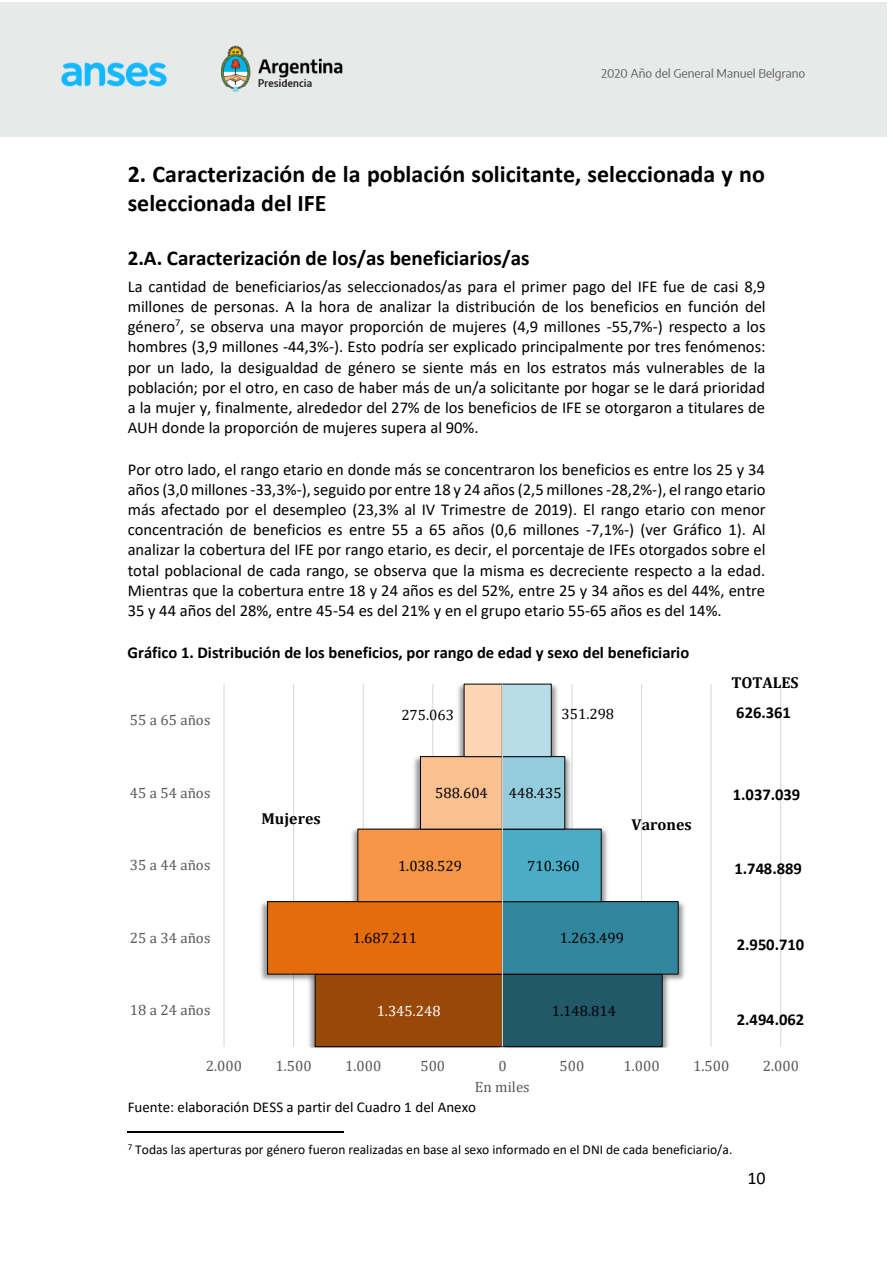
<style>
.page{position:relative;width:893px;height:1264px;background:#fff}
.page>*{position:absolute;margin:0;border:0;box-sizing:border-box;transform-origin:0 0}
.t1{font:700 24px/29.4px "Calibri";color:#000}
.t2{font:700 21px "Calibri";color:#000}
.t3{font:18px "Calibri";color:#000}
.t4{font:16.5px/20.1px "Calibri";color:#000;text-align:justify}
.t5{font:700 16.5px "Calibri";letter-spacing:-.005em;color:#000}
.t6{font:700 15.9px "Cambria";color:#000}
.t7{font:15px "Cambria";color:#595959}
.t8{font:15px "Cambria";color:#000}
.t9{font:15px "Calibri";color:#000}
.t10{font:15px "Cambria";color:#fff}
.t11{font:13.5px "Calibri";color:#000}
</style>
<div class="page">
<div style="left:0;top:3px;width:886px;height:134px;background:#e8e9e9"></div>
<hr style="left:128px;top:1131px;width:216px;height:1px;background:#000">
<hr style="left:223px;top:684px;width:1px;height:362px;background:#d9d9d9">
<hr style="left:293px;top:684px;width:1px;height:362px;background:#d9d9d9">
<hr style="left:362px;top:684px;width:2px;height:362px;background:#d9d9d9">
<hr style="left:432px;top:684px;width:1px;height:362px;background:#d9d9d9">
<hr style="left:571px;top:684px;width:1px;height:362px;background:#d9d9d9">
<hr style="left:641px;top:684px;width:1px;height:362px;background:#d9d9d9">
<hr style="left:710px;top:684px;width:1px;height:362px;background:#d9d9d9">
<hr style="left:780px;top:684px;width:1px;height:362px;background:#d9d9d9">
<img style="left:309px;top:983px;width:190px;height:64px">
<img style="left:260px;top:902px;width:55px;height:81px">
<img style="left:351px;top:825px;width:12px;height:76px">
<img style="left:413px;top:753px;width:21px;height:75px">
<img style="left:457px;top:684px;width:7px;height:72px">
<img style="left:499px;top:983px;width:170px;height:64px">
<img style="left:662px;top:901px;width:23px;height:82px">
<img style="left:601px;top:828px;width:7px;height:73px">
<img style="left:565px;top:753px;width:8px;height:75px">
<img style="left:551px;top:683px;width:7px;height:73px">
<div style="left:315px;top:973px;width:187px;height:73px;background:#984807"></div>
<div style="left:315px;top:973px;width:187px;height:73px;border:1px solid #000"></div>
<div style="left:267px;top:901px;width:235px;height:72px;background:#e46c0a"></div>
<div style="left:267px;top:901px;width:235px;height:73px;border:1px solid #000"></div>
<div style="left:358px;top:829px;width:144px;height:72px;background:#f79646"></div>
<div style="left:420px;top:756px;width:82px;height:73px;background:#fac090"></div>
<div style="left:420px;top:756px;width:82px;height:73px;border:1px solid #000"></div>
<div style="left:464px;top:684px;width:38px;height:72px;background:#fcd5b5"></div>
<div style="left:502px;top:973px;width:160px;height:73px;background:#215968"></div>
<div style="left:502px;top:973px;width:160px;height:73px;border:1px solid #000"></div>
<div style="left:502px;top:901px;width:176px;height:72px;background:#31859c"></div>
<div style="left:502px;top:901px;width:176px;height:73px;border:1px solid #000"></div>
<div style="left:502px;top:829px;width:99px;height:72px;background:#4bacc6"></div>
<div style="left:502px;top:756px;width:62px;height:73px;background:#93cddd"></div>
<div style="left:502px;top:684px;width:49px;height:72px;background:#b7dee8"></div>
<hr style="left:502px;top:684px;width:1px;height:362px;background:#d9d9d9">
<h1 class="t1" style="left:128px;top:159px;width:638px">2. Caracterización de la población solicitante, seleccionada y no seleccionada del IFE</h1>
<p class="t2" style="left:128px;top:243px;width:403px">2.A. Caracterización de los/as beneficiarios/as</p>
<p class="t4" style="left:128px;top:276px;width:639px">La cantidad de beneficiarios/as seleccionados/as para el primer pago del IFE fue de casi 8,9 millones de personas. A la hora de analizar la distribución de los beneficios en función del género<sup>7</sup>, se observa una mayor proporción de mujeres (4,9 millones -55,7%-) respecto a los hombres (3,9 millones -44,3%-). Esto podría ser explicado principalmente por tres fenómenos: por un lado, la desigualdad de género se siente más en los estratos más vulnerables de la población; por el otro, en caso de haber más de un/a solicitante por hogar se le dará prioridad a la mujer y, finalmente, alrededor del 27% de los beneficios de IFE se otorgaron a titulares de AUH donde la proporción de mujeres supera al 90%.</p>
<p class="t4" style="left:128px;top:459px;width:639px">Por otro lado, el rango etario en donde más se concentraron los beneficios es entre los 25 y 34 años (3,0 millones -33,3%-), seguido por entre 18 y 24 años (2,5 millones -28,2%-), el rango etario más afectado por el desempleo (23,3% al IV Trimestre de 2019). El rango etario con menor concentración de beneficios es entre 55 a 65 años (0,6 millones -7,1%-) (ver Gráfico 1). Al analizar la cobertura del IFE por rango etario, es decir, el porcentaje de IFEs otorgados sobre el total poblacional de cada rango, se observa que la misma es decreciente respecto a la edad.<br>Mientras que la cobertura entre 18 y 24 años es del 52%, entre 25 y 34 años es del 44%, entre 35 y 44 años del 28%, entre 45-54 es del 21% y en el grupo etario 55-65 años es del 14%.</p>
<p class="t5" style="left:128px;top:640px;width:563px">Gráfico 1. Distribución de los beneficios, por rango de edad y sexo del beneficiario</p>
<p class="t7" style="left:130px;top:711px;width:82px">55 a 65 años</p>
<p class="t8" style="left:401px;top:706px;width:54px">275.063</p>
<p class="t8" style="left:561px;top:705px;width:54px">351.298</p>
<p class="t6" style="left:731px;top:671px;width:69px">TOTALES</p>
<p class="t5" style="left:736px;top:700px;width:56px">626.361</p>
<p class="t7" style="left:130px;top:783px;width:82px">45 a 54 años</p>
<p class="t8" style="left:435px;top:784px;width:54px">588.604</p>
<p class="t8" style="left:509px;top:784px;width:54px">448.435</p>
<p class="t5" style="left:732px;top:782px;width:69px">1.037.039</p>
<p class="t6" style="left:261px;top:807px;width:61px">Mujeres</p>
<p class="t6" style="left:631px;top:813px;width:62px">Varones</p>
<p class="t7" style="left:130px;top:856px;width:82px">35 a 44 años</p>
<p class="t8" style="left:398px;top:856px;width:66px">1.038.529</p>
<p class="t8" style="left:527px;top:856px;width:54px">710.360</p>
<p class="t5" style="left:734px;top:856px;width:69px">1.748.889</p>
<p class="t7" style="left:130px;top:928px;width:82px">25 a 34 años</p>
<p class="t8" style="left:353px;top:929px;width:66px">1.687.211</p>
<p class="t8" style="left:560px;top:929px;width:66px">1.263.499</p>
<p class="t5" style="left:736px;top:933px;width:69px">2.950.710</p>
<p class="t7" style="left:130px;top:1001px;width:82px">18 a 24 años</p>
<p class="t10" style="left:376px;top:1001px;width:66px">1.345.248</p>
<p class="t8" style="left:552px;top:1001px;width:66px">1.148.814</p>
<p class="t5" style="left:736px;top:1007px;width:69px">2.494.062</p>
<p class="t7" style="left:206px;top:1056px;width:38px">2.000</p>
<p class="t7" style="left:275px;top:1056px;width:38px">1.500</p>
<p class="t7" style="left:345px;top:1056px;width:38px">1.000</p>
<p class="t7" style="left:420px;top:1056px;width:26px">500</p>
<p class="t7" style="left:498px;top:1056px;width:10px">0</p>
<p class="t7" style="left:559px;top:1056px;width:26px">500</p>
<p class="t7" style="left:623px;top:1056px;width:38px">1.000</p>
<p class="t7" style="left:693px;top:1056px;width:38px">1.500</p>
<p class="t7" style="left:762px;top:1056px;width:38px">2.000</p>
<p class="t7" style="left:475px;top:1077px;width:56px">En miles</p>
<p class="t9" style="left:128px;top:1096px;width:350px">Fuente: elaboración DESS a partir del Cuadro 1 del Anexo</p>
<p class="t11" style="left:128px;top:1139px;width:606px"><sup>7</sup> Todas las aperturas por género fueron realizadas en base al sexo informado en el DNI de cada beneficiario/a.</p>
<p class="t3" style="left:747px;top:1165px;width:20px">10</p>
</div>
